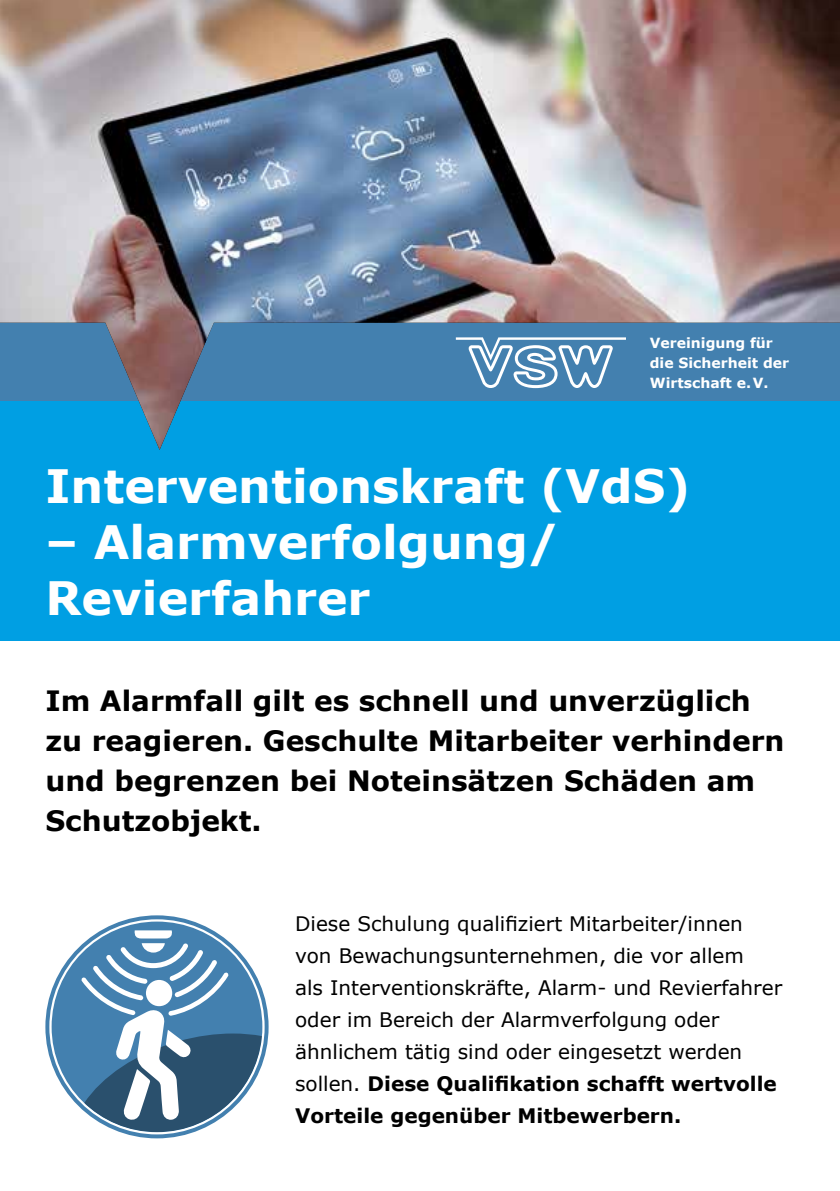
<style>
.page{position:relative;width:840px;height:1191px;background:#fff}
.page>*{position:absolute;margin:0;border:0;box-sizing:border-box;transform-origin:0 0}
.t1{font:700 46px/56px "Verdana";color:#fff}
.t2{font:700 28px/40px "Verdana";color:#000}
.t3{font:20px/32px "Verdana";color:#000}
.t4{font:700 14px/20px "Verdana";color:#fff}
.s1{font-weight:700}
</style>
<div class="page">
<div style="left:0;top:401px;width:839px;height:240px;background:#009fe3"></div>
<img style="left:0;top:0;width:839px;height:450px">
<svg style="left:455px;top:337px;width:170px;height:51px"></svg>
<svg style="left:45px;top:915px;width:223px;height:223px;fill:#4682b0"></svg>
<div style="left:52px;top:921px;width:210px;height:211px;background:#4380af;border-radius:50%"></div>
<svg style="left:81px;top:930px;width:181px;height:202px"></svg>
<p class="t4" style="left:649px;top:332px;width:141px">Vereinigung für die Sicherheit der<br>Wirtschaft e.V.</p>
<h1 class="t1" style="left:45px;top:457px;width:646px">Interventionskraft (VdS)</h1>
<h1 class="t1" style="left:45px;top:513px;width:515px">– Alarmverfolgung/<br>Revierfahrer</h1>
<h2 class="t2" style="left:45px;top:680px;width:740px">Im Alarmfall gilt es schnell und unverzüglich zu reagieren. Geschulte Mitarbeiter verhindern und begrenzen bei Noteinsätzen Schäden am Schutzobjekt.</h2>
<p class="t3" style="left:295px;top:907px;width:488px">Diese Schulung qualifiziert Mitarbeiter/innen von Bewachungsunternehmen, die vor allem<br>als Interventionskräfte, Alarm- und Revierfahrer oder im Bereich der Alarmverfolgung oder ähnlichem tätig sind oder eingesetzt werden sollen. <span class="s1">Diese Qualifikation schafft wertvolle Vorteile gegenüber Mitbewerbern.</span></p>
</div>
